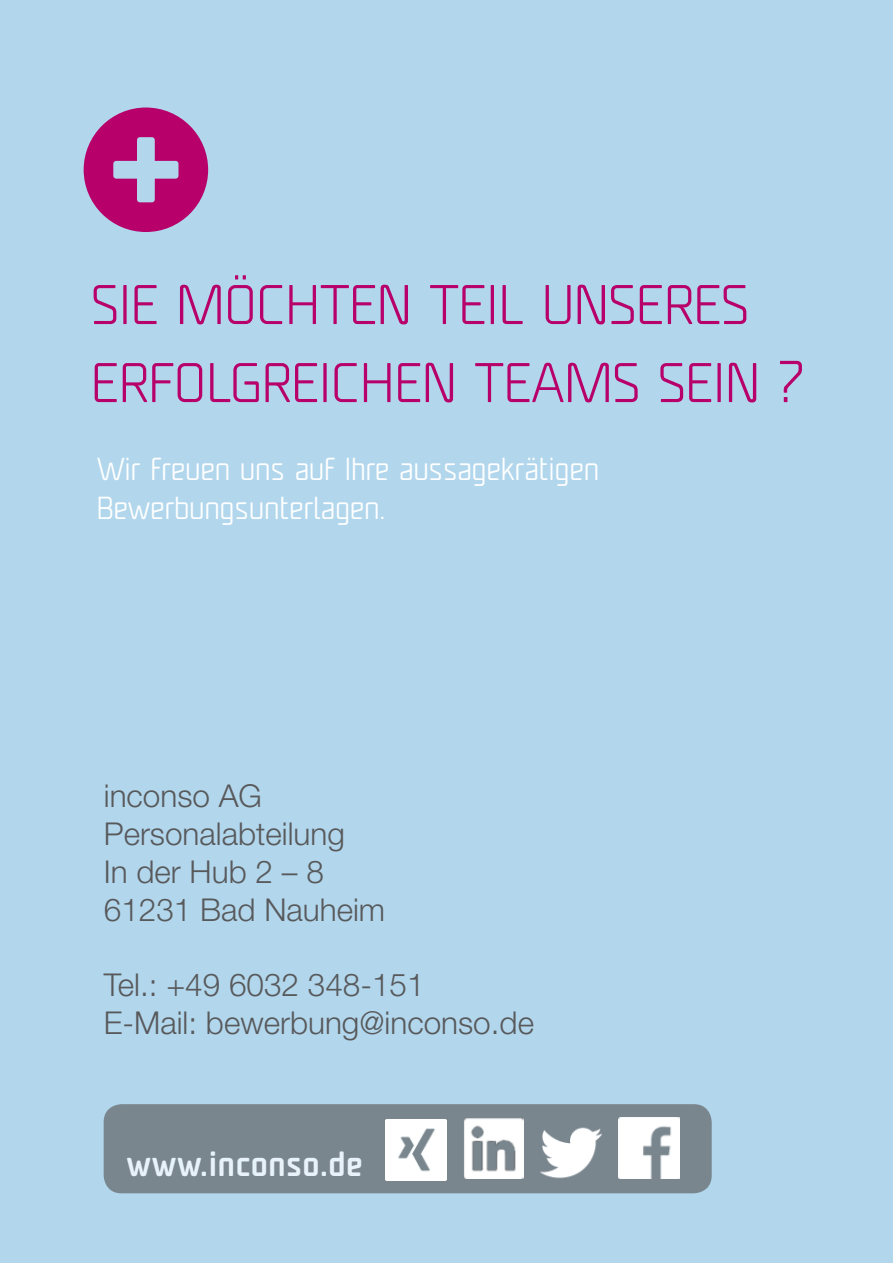
<style>
.page{position:relative;width:893px;height:1263px;background:#b2d7ed}
.page>*{position:absolute;margin:0;border:0;box-sizing:border-box;transform-origin:0 0}
.t1{font:300 52.5px/78px "Unicod Sans";color:#b7006a}
.t2{font:500 33px "Unicod Sans";color:#fff}
.t3{font:300 31.5px/37.8px "Helvetica Neue LT Std";color:#58595b}
.t4{font:300 30px/39px "Unicod Sans";letter-spacing:-.01em;color:#fff}
.s1{font-size:55.5px}
</style>
<div class="page">
<div style="left:104px;top:1104px;width:608px;height:89px;background:#7a868e;border-radius:18px"></div>
<img style="left:464px;top:1118px;width:60px;height:60px">
<img style="left:541px;top:1127px;width:60px;height:52px">
<img style="left:618px;top:1117px;width:61px;height:61px">
<img style="left:385px;top:1120px;width:61px;height:61px">
<svg style="left:84px;top:108px;width:124px;height:124px"></svg>
<h1 class="t1" style="left:91px;top:264px;width:716px">SIE MÖCHTEN TEIL UNSERES<br>ERFOLGREICHEN TEAMS SEIN <span class="s1">?</span></h1>
<p class="t4" style="left:96px;top:449px;width:504px">Wir freuen uns auf Ihre aussagekrätigen<br>Bewerbungsunterlagen.</p>
<p class="t3" style="left:104px;top:776px;width:283px">inconso AG<br>Personalabteilung<br>In der Hub 2 – 8<br>61231 Bad Nauheim</p>
<p class="t3" style="left:104px;top:965px;width:432px">Tel.: +49 6032 348-151<br>E-Mail: bewerbung@inconso.de</p>
<p class="t2" style="left:126px;top:1142px;width:238px">www.inconso.de</p>
</div>
